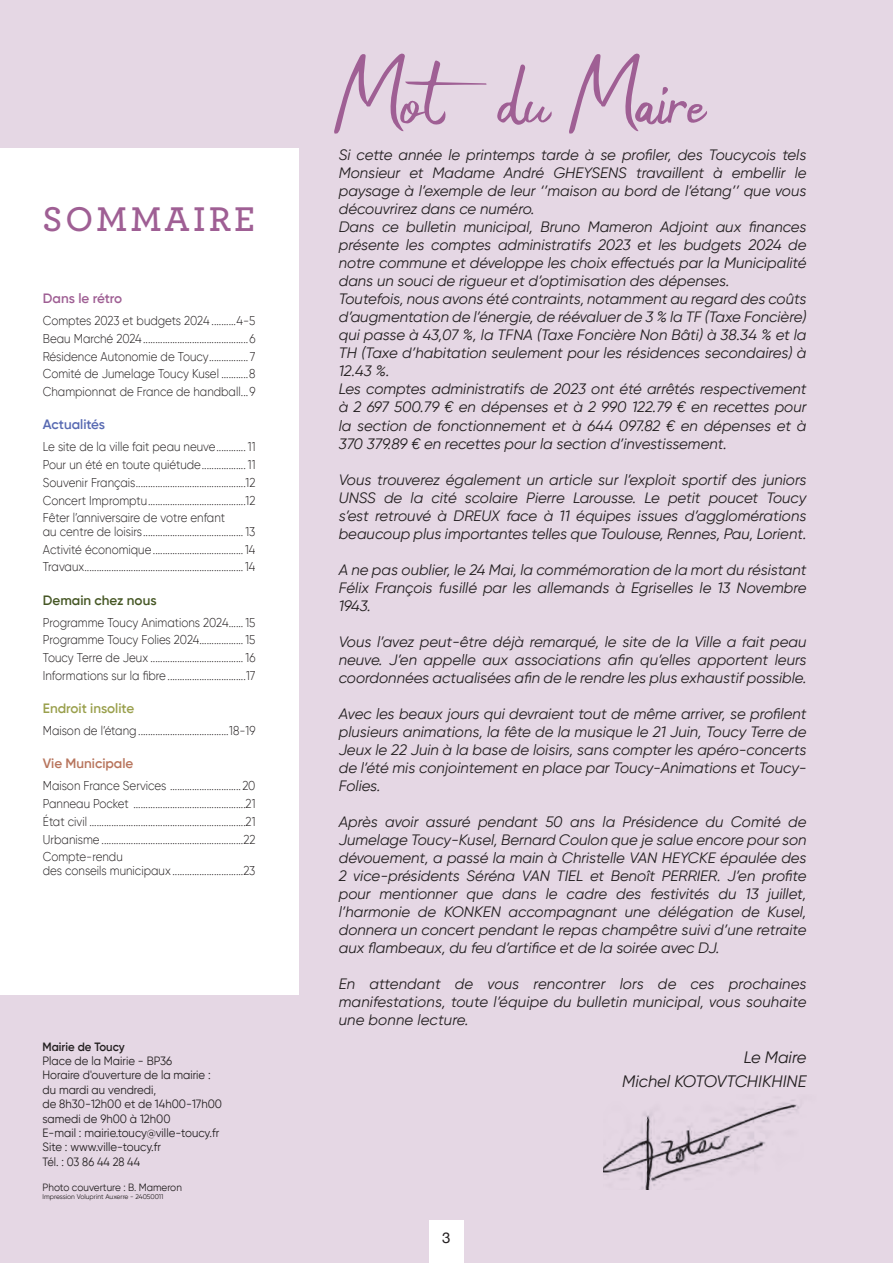
<style>
.page{position:relative;width:893px;height:1263px;background:#e5d7e4}
.page>*{position:absolute;margin:0;border:0;box-sizing:border-box;transform-origin:0 0}
.t1{font:109.5px "Anjhay";letter-spacing:-.01em;color:#9f5f94}
.t2{font:600 36px "Archer";letter-spacing:.09em;color:#9f5f94}
.t3{font:italic 16.5px/23.5px "Gilroy";color:#231f20;text-align:right}
.t4{font:italic 15px/18px "Gilroy";color:#231f20;text-align:justify}
.t5{font:15px "Helvetica Neue";color:#231f20}
.t6{font:600 13.5px "Gilroy";color:#9aa04d}
.t7{font:600 13.5px "Gilroy";color:#465725}
.t8{font:600 13.5px "Gilroy";color:#b8755d}
.t9{font:600 13.5px "Gilroy";color:#9f5f94}
.t10{font:600 13.5px "Gilroy";color:#586ab2}
.t11{font:300 12.75px/17.7px "Gilroy";color:#231f20;text-align:justify;scale:.9 1}
.t12{font:12px/14.4px "Gilroy";color:#231f20;scale:.95 1}
.t13{font:600 12px "Gilroy";color:#231f20;scale:.95 1}
.t14{font:10.5px "Gilroy";color:#231f20;scale:.95 1}
.t15{font:6.75px "Gilroy";color:#231f20}
</style>
<div class="page">
<div style="left:0;top:149px;width:298px;height:846px;background:#fff"></div>
<img style="left:604px;top:1100px;width:195px;height:89px">
<div style="left:429px;top:1220px;width:34px;height:43px;background:#fff"></div>
<h2 class="t2" style="left:43px;top:192px;width:214px">SOMMAIRE</h2>
<p class="t9" style="left:43px;top:290px;width:81px">Dans le rétro</p>
<p class="t11" style="left:43px;top:312px;width:238px">Comptes 2023 et budgets 2024 ..........4-5<br>Beau Marché 2024...........................................6<br>Résidence Autonomie de Toucy................ 7<br>Comité de Jumelage Toucy Kusel ...........8<br>Championnat de France de handball...9</p>
<p class="t10" style="left:43px;top:416px;width:64px">Actualités</p>
<p class="t11" style="left:43px;top:438px;width:238px">Le site de la ville fait peau neuve............ 11<br>Pour un été en toute quiétude.................. 11<br>Souvenir Français.............................................12<br>Concert Impromptu........................................12<br>Fêter l’anniversaire de votre enfant</p>
<p class="t11" style="left:43px;top:522px;width:238px">au centre de loisirs......................................... 13<br>Activité économique..................................... 14<br>Travaux................................................................. 14</p>
<p class="t7" style="left:43px;top:591px;width:115px">Demain chez nous</p>
<p class="t11" style="left:43px;top:613px;width:238px">Programme Toucy Animations 2024...... 15<br>Programme Toucy Folies 2024.................. 15<br>Toucy Terre de Jeux ...................................... 16<br>Informations sur la fibre................................17</p>
<p class="t6" style="left:43px;top:700px;width:93px">Endroit insolite</p>
<p class="t11" style="left:43px;top:722px;width:238px">Maison de l’étang.....................................18-19</p>
<p class="t8" style="left:43px;top:755px;width:92px">Vie Municipale</p>
<p class="t11" style="left:43px;top:777px;width:238px">Maison France Services .............................20<br>Panneau Pocket ..............................................21<br>État civil ................................................................21<br>Urbanisme ..........................................................22<br>Compte-rendu</p>
<p class="t11" style="left:43px;top:861px;width:238px">des conseils municipaux .............................23</p>
<p class="t13" style="left:43px;top:1039px;width:88px">Mairie de Toucy</p>
<p class="t12" style="left:43px;top:1053px;width:190px">Place de la Mairie - BP36<br>Horaire d'ouverture de la mairie : du mardi au vendredi,<br>de 8h30-12h00 et de 14h00-17h00 samedi de 9h00 à 12h00<br>E-mail : mairie.toucy@ville-toucy.fr<br>Site : www.ville-toucy.fr<br>Tél. : 03 86 44 28 44</p>
<p class="t14" style="left:43px;top:1181px;width:148px">Photo couverture : B. Mameron</p>
<p class="t15" style="left:43px;top:1193px;width:122px">Impression Voluprint Auxerre - 24050011</p>
<h1 class="t1" style="left:336px;top:42px;width:371px">Motdu Maire</h1>
<p class="t4" style="left:339px;top:146px;width:469px;text-align:left">Si cette année le printemps tarde à se profiler, des Toucycois tels Monsieur et Madame André GHEYSENS travaillent à embellir le paysage à l’exemple de leur ‘’maison au bord de l’étang’’ que vous découvrirez dans ce numéro.<br>Dans ce bulletin municipal, Bruno Mameron Adjoint aux finances présente les comptes administratifs 2023 et les budgets 2024 de notre commune et développe les choix effectués par la Municipalité dans un souci de rigueur et d’optimisation des dépenses.<br>Toutefois, nous avons été contraints, notamment au regard des coûts d’augmentation de l’énergie, de réévaluer de 3 % la TF (Taxe Foncière) qui passe à 43,07 %, la TFNA (Taxe Foncière Non Bâti) à 38.34 % et la TH (Taxe d’habitation seulement pour les résidences secondaires) à 12.43 %.<br>Les comptes administratifs de 2023 ont été arrêtés respectivement à 2 697 500.79 € en dépenses et à 2 990 122.79 € en recettes pour la section de fonctionnement et à 644 097.82 € en dépenses et à 370 379.89 € en recettes pour la section d’investissement.</p>
<p class="t4" style="left:339px;top:470px;width:469px">Vous trouverez également un article sur l’exploit sportif des juniors UNSS de la cité scolaire Pierre Larousse. Le petit poucet Toucy s’est retrouvé à DREUX face à 11 équipes issues d’agglomérations beaucoup plus importantes telles que Toulouse, Rennes, Pau, Lorient.</p>
<p class="t4" style="left:339px;top:560px;width:469px">A ne pas oublier, le 24 Mai, la commémoration de la mort du résistant Félix François fusillé par les allemands à Egriselles le 13 Novembre 1943.</p>
<p class="t4" style="left:339px;top:632px;width:469px">Vous l’avez peut-être déjà remarqué, le site de la Ville a fait peau neuve. J’en appelle aux associations afin qu’elles apportent leurs coordonnées actualisées afin de le rendre les plus exhaustif possible.</p>
<p class="t4" style="left:339px;top:704px;width:469px">Avec les beaux jours qui devraient tout de même arriver, se profilent plusieurs animations, la fête de la musique le 21 Juin, Toucy Terre de Jeux le 22 Juin à la base de loisirs, sans compter les apéro-concerts de l’été mis conjointement en place par Toucy-Animations et Toucy-Folies.</p>
<p class="t4" style="left:339px;top:812px;width:469px">Après avoir assuré pendant 50 ans la Présidence du Comité de Jumelage Toucy-Kusel, Bernard Coulon que je salue encore pour son dévouement, a passé la main à Christelle VAN HEYCKE épaulée des 2 vice-présidents Séréna VAN TIEL et Benoît PERRIER. J’en profite pour mentionner que dans le cadre des festivités du 13 juillet, l’harmonie de KONKEN accompagnant une délégation de Kusel, donnera un concert pendant le repas champêtre suivi d’une retraite aux flambeaux, du feu d’artifice et de la soirée avec DJ.</p>
<p class="t4" style="left:339px;top:974px;width:469px">En attendant de vous rencontrer lors de ces prochaines manifestations, toute l’équipe du bulletin municipal, vous souhaite une bonne lecture.</p>
<p class="t3" style="left:622px;top:1045px;width:186px">Le Maire<br>Michel KOTOVTCHIKHINE</p>
<p class="t5" style="left:442px;top:1229px;width:10px">3</p>
</div>
